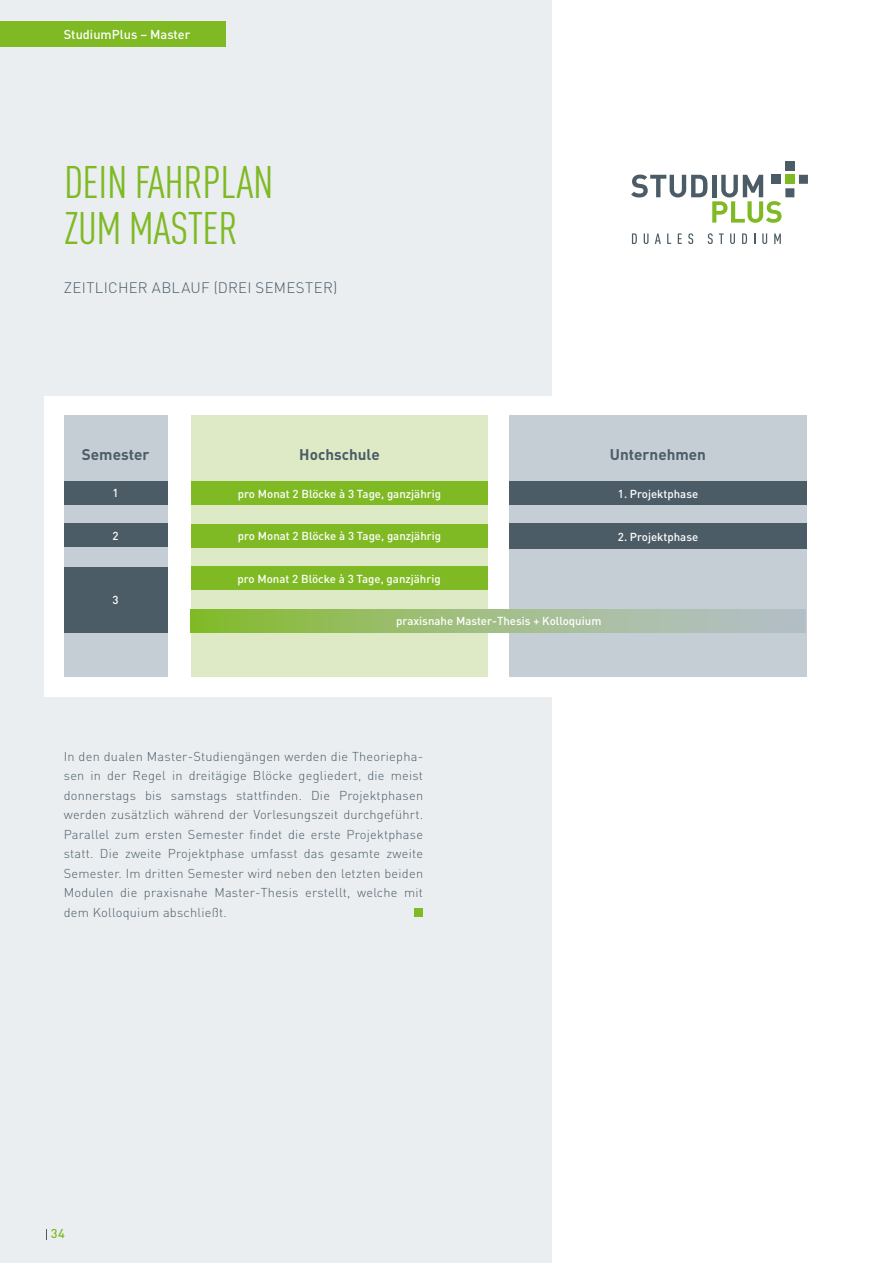
<style>
.page{position:relative;width:893px;height:1263px;background:#fff}
.page>*{position:absolute;margin:0;border:0;box-sizing:border-box;transform-origin:0 0}
.t1{font:condensed 45px/46.5px "DIN Pro";letter-spacing:-.01em;color:#7fba25}
.t2{font:700 15.3px "DIN Pro";color:#4b5c66}
.t3{font:300 15px "DIN Pro";letter-spacing:.02em;color:#4b5c66}
.t4{font:300 12.75px/19.5px "DIN Pro";letter-spacing:.02em;color:#4b5c66;text-align:justify}
.t5{font:500 12.75px "DIN Pro";color:#fff}
.t6{font:500 12.75px "DIN Pro";color:#7fba25}
.t7{font:500 11.4px "DIN Pro";color:#fff}
</style>
<div class="page">
<div style="left:0;top:0;width:551px;height:1263px;background:#ebeef1"></div>
<div style="left:0;top:21px;width:225px;height:26px;background:#7fba25"></div>
<div style="left:44px;top:396px;width:782px;height:300px;background:#fff"></div>
<div style="left:415px;top:908px;width:8px;height:9px;background:#7fba25"></div>
<div style="left:64px;top:415px;width:104px;height:262px;background:#c5ced4"></div>
<div style="left:191px;top:415px;width:297px;height:262px;background:#deeac5"></div>
<div style="left:509px;top:415px;width:297px;height:262px;background:#c5ced4"></div>
<div style="left:191px;top:567px;width:297px;height:23px;background:#7fba25"></div>
<div style="left:191px;top:609px;width:615px;height:24px;background:linear-gradient(to right,#87bc32,#b9c0d4)"></div>
<div style="left:64px;top:567px;width:104px;height:65px;background:#4b5c66"></div>
<div style="left:191px;top:481px;width:297px;height:24px;background:#7fba25"></div>
<div style="left:64px;top:481px;width:104px;height:24px;background:#4b5c66"></div>
<div style="left:509px;top:481px;width:297px;height:24px;background:#4b5c66"></div>
<div style="left:191px;top:524px;width:297px;height:23px;background:#7fba25"></div>
<div style="left:64px;top:524px;width:104px;height:23px;background:#4b5c66"></div>
<div style="left:509px;top:524px;width:297px;height:25px;background:#4b5c66"></div>
<svg style="left:631px;top:175px;width:150px;height:48px"></svg>
<div style="left:799px;top:175px;width:9px;height:9px;background:#4b5c66"></div>
<div style="left:785px;top:161px;width:9px;height:9px;background:#4b5c66"></div>
<div style="left:785px;top:188px;width:9px;height:9px;background:#4b5c66"></div>
<div style="left:785px;top:175px;width:9px;height:9px;background:#7fba25"></div>
<div style="left:772px;top:175px;width:9px;height:9px;background:#4b5c66"></div>
<svg style="left:632px;top:233px;width:5px;height:11px"></svg>
<svg style="left:644px;top:233px;width:4px;height:11px"></svg>
<svg style="left:655px;top:233px;width:6px;height:11px"></svg>
<svg style="left:667px;top:233px;width:4px;height:11px"></svg>
<svg style="left:678px;top:233px;width:4px;height:11px"></svg>
<svg style="left:688px;top:233px;width:5px;height:11px"></svg>
<svg style="left:708px;top:233px;width:5px;height:11px"></svg>
<svg style="left:719px;top:233px;width:5px;height:11px"></svg>
<svg style="left:730px;top:233px;width:5px;height:11px"></svg>
<svg style="left:742px;top:233px;width:5px;height:11px"></svg>
<svg style="left:762px;top:233px;width:5px;height:11px"></svg>
<svg style="left:774px;top:233px;width:7px;height:11px"></svg>
<p class="t5" style="left:64px;top:26px;width:128px">StudiumPlus – Master</p>
<h1 class="t1" style="left:64px;top:155px;width:211px">DEIN FAHRPLAN<br>ZUM MASTER</h1>
<p class="t3" style="left:64px;top:277px;width:275px">ZEITLICHER ABLAUF (DREI SEMESTER)</p>
<p class="t2" style="left:82px;top:444px;width:69px">Semester</p>
<p class="t2" style="left:299px;top:444px;width:82px">Hochschule</p>
<p class="t2" style="left:610px;top:444px;width:98px">Unternehmen</p>
<p class="t7" style="left:113px;top:485px;width:8px">1</p>
<p class="t7" style="left:238px;top:486px;width:205px">pro Monat 2 Blöcke à 3 Tage, ganzjährig</p>
<p class="t7" style="left:618px;top:486px;width:82px">1. Projektphase</p>
<p class="t7" style="left:113px;top:528px;width:8px">2</p>
<p class="t7" style="left:238px;top:528px;width:205px">pro Monat 2 Blöcke à 3 Tage, ganzjährig</p>
<p class="t7" style="left:618px;top:529px;width:82px">2. Projektphase</p>
<p class="t7" style="left:113px;top:592px;width:8px">3</p>
<p class="t7" style="left:238px;top:571px;width:205px">pro Monat 2 Blöcke à 3 Tage, ganzjährig</p>
<p class="t7" style="left:396px;top:613px;width:207px">praxisnahe Master-Thesis + Kolloquium</p>
<p class="t4" style="left:64px;top:746px;width:361px">In den dualen Master-Studiengängen werden die Theoriepha&shy;sen in der Regel in dreitägige Blöcke gegliedert, die meist donnerstags bis samstags stattfinden. Die Projektphasen werden zusätzlich während der Vorlesungszeit durchgeführt.<br>Parallel zum ersten Semester findet die erste Projektphase statt. Die zweite Projektphase umfasst das gesamte zweite Semester. Im dritten Semester wird neben den letzten beiden Modulen die praxisnahe Master-Thesis erstellt, welche mit dem Kolloquium abschließt.</p>
<p class="t6" style="left:51px;top:1225px;width:16px">34</p>
</div>
